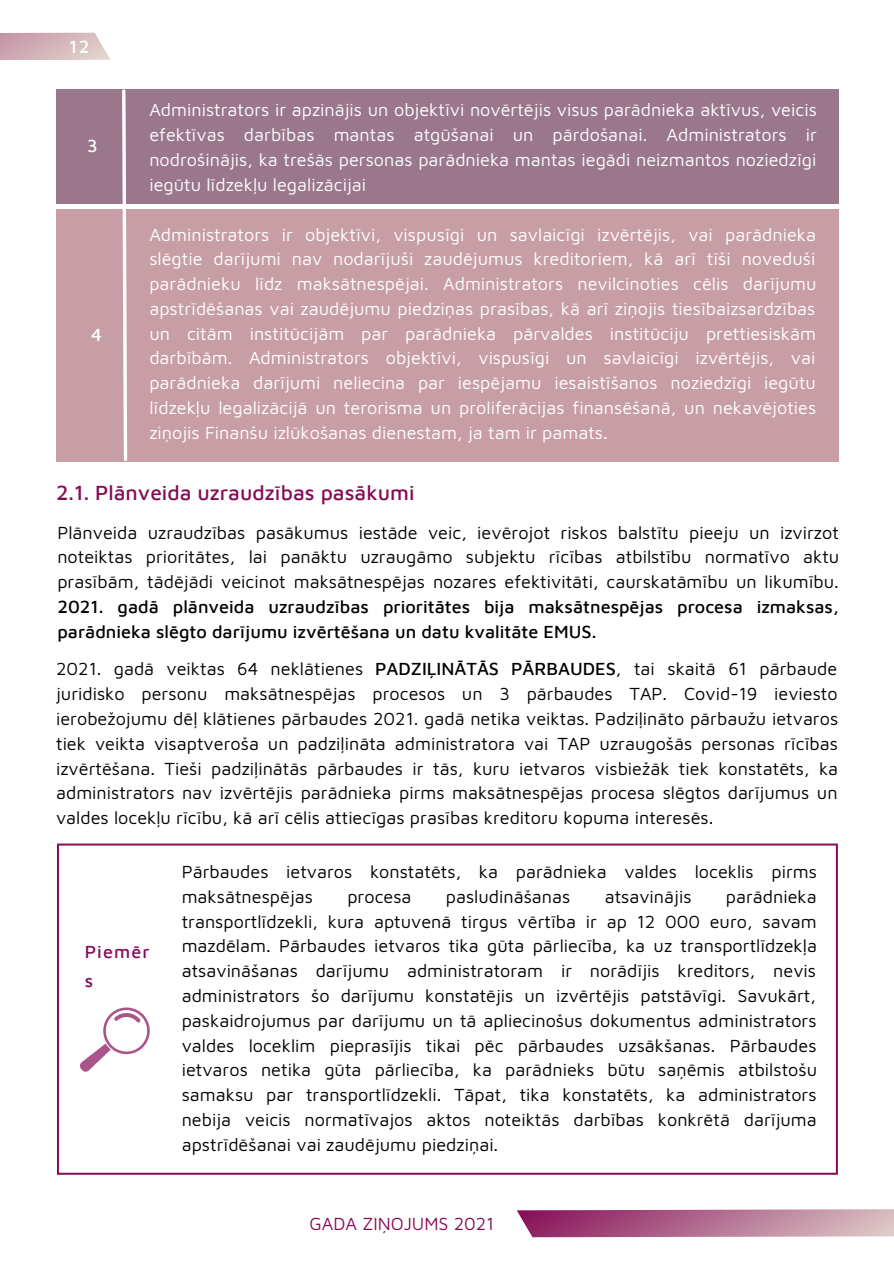
<style>
.page{position:relative;width:894px;height:1264px;background:#fff}
.page>*{position:absolute;margin:0;border:0;box-sizing:border-box;transform-origin:0 0}
.t1{font:500 21px "Maven Pro";color:#850b56}
.t2{font:18px/24.8px "Maven Pro";color:#000;text-align:justify}
.t3{font:18px/24.8px "Maven Pro";color:#fff;text-align:justify}
.t4{font:500 18px/24.8px "Maven Pro";color:#000}
.t5{font:18px "Maven Pro";color:#850b56}
.t6{font:500 18px/29.2px "Maven Pro";letter-spacing:.06em;color:#850b56}
.t7{font:500 18px "Maven Pro";color:#fff}
.s1{font-weight:500}
</style>
<div class="page">
<svg style="left:0;top:32px;width:110px;height:29px;background:#d8bdc2"></svg>
<svg style="left:57px;top:843px;width:780px;height:331px"></svg>
<svg style="left:516px;top:1042px;width:377px;height:196px"></svg>
<div style="left:56px;top:89px;width:781px;height:115px;background:#9a778a"></div>
<div style="left:56px;top:209px;width:781px;height:252px;background:#c79da6"></div>
<svg style="left:120px;top:89px;width:9px;height:373px"></svg>
<svg style="left:80px;top:1007px;width:70px;height:64px"></svg>
<p class="t7" style="left:69px;top:36px;width:22px">12</p>
<p class="t7" style="left:87px;top:135px;width:12px">3</p>
<p class="t7" style="left:91px;top:324px;width:12px">4</p>
<p class="t3" style="left:149px;top:97px;width:668px">Administrators ir apzinājis un objektīvi novērtējis visus parādnieka aktīvus, veicis efektīvas darbības mantas atgūšanai un pārdošanai. Administrators ir nodrošinājis, ka trešās personas parādnieka mantas iegādi neizmantos noziedzīgi iegūtu līdzekļu legalizācijai</p>
<p class="t3" style="left:149px;top:221px;width:668px">Administrators ir objektīvi, vispusīgi un savlaicīgi izvērtējis, vai parādnieka slēgtie darījumi nav nodarījuši zaudējumus kreditoriem, kā arī tīši noveduši parādnieku līdz maksātnespējai. Administrators nevilcinoties cēlis darījumu apstrīdēšanas vai zaudējumu piedziņas prasības, kā arī ziņojis tiesībaizsardzības un citām institūcijām par parādnieka pārvaldes institūciju prettiesiskām darbībām. Administrators objektīvi, vispusīgi un savlaicīgi izvērtējis, vai parādnieka darījumi neliecina par iespējamu iesaistīšanos noziedzīgi iegūtu līdzekļu legalizācijā un terorisma un proliferācijas finansēšanā, un nekavējoties ziņojis Finanšu izlūkošanas dienestam, ja tam ir pamats.</p>
<p class="t1" style="left:56px;top:480px;width:360px">2.1. Plānveida uzraudzības pasākumi</p>
<p class="t2" style="left:57px;top:519px;width:783px">Plānveida uzraudzības pasākumus iestāde veic, ievērojot riskos balstītu pieeju un izvirzot noteiktas prioritātes, lai panāktu uzraugāmo subjektu rīcības atbilstību normatīvo aktu prasībām, tādējādi veicinot maksātnespējas nozares efektivitāti, caurskatāmību un likumību.</p>
<p class="t4" style="left:57px;top:594px;width:782px">2021. gadā plānveida uzraudzības prioritātes bija maksātnespējas procesa izmaksas, parādnieka slēgto darījumu izvērtēšana un datu kvalitāte EMUS.</p>
<p class="t2" style="left:56px;top:656px;width:783px">2021. gadā veiktas 64 neklātienes <span class="s1">PADZIĻINĀTĀS PĀRBAUDES</span>, tai skaitā 61 pārbaude juridisko personu maksātnespējas procesos un 3 pārbaudes TAP. Covid-19 ieviesto ierobežojumu dēļ klātienes pārbaudes 2021. gadā netika veiktas. Padziļināto pārbaužu ietvaros tiek veikta visaptveroša un padziļināta administratora vai TAP uzraugošās personas rīcības izvērtēšana. Tieši padziļinātās pārbaudes ir tās, kuru ietvaros visbiežāk tiek konstatēts, ka administrators nav izvērtējis parādnieka pirms maksātnespējas procesa slēgtos darījumus un valdes locekļu rīcību, kā arī cēlis attiecīgas prasības kreditoru kopuma interesēs.</p>
<p class="t2" style="left:182px;top:858px;width:636px">Pārbaudes ietvaros konstatēts, ka parādnieka valdes loceklis pirms maksātnespējas</p>
<p class="t2" style="left:182px;top:883px;width:636px;text-indent:544px">parādnieka transportlīdzekli, kura aptuvenā tirgus vērtība ir ap 12 000 euro, savam mazdēlam. Pārbaudes ietvaros tika gūta pārliecība, ka uz transportlīdzekļa atsavināšanas darījumu administratoram ir norādījis kreditors, nevis administrators šo darījumu konstatējis un izvērtējis patstāvīgi. Savukārt, paskaidrojumus par darījumu un tā apliecinošus dokumentus administrators valdes loceklim pieprasījis tikai pēc pārbaudes uzsākšanas. Pārbaudes ietvaros netika gūta pārliecība, ka parādnieks būtu saņēmis atbilstošu samaksu par transportlīdzekli. Tāpat, tika konstatēts, ka administrators nebija veicis normatīvajos aktos noteiktās darbības konkrētā darījuma apstrīdēšanai vai zaudējumu piedziņai.</p>
<p class="t2" style="left:347px;top:883px;width:66px">procesa</p>
<p class="t2" style="left:445px;top:883px;width:126px">pasludināšanas</p>
<p class="t2" style="left:604px;top:883px;width:88px">atsavinājis</p>
<p class="t6" style="left:85px;top:936px;width:66px">Piemēr s</p>
<p class="t5" style="left:309px;top:1212px;width:186px">GADA ZIŅOJUMS 2021</p>
</div>
